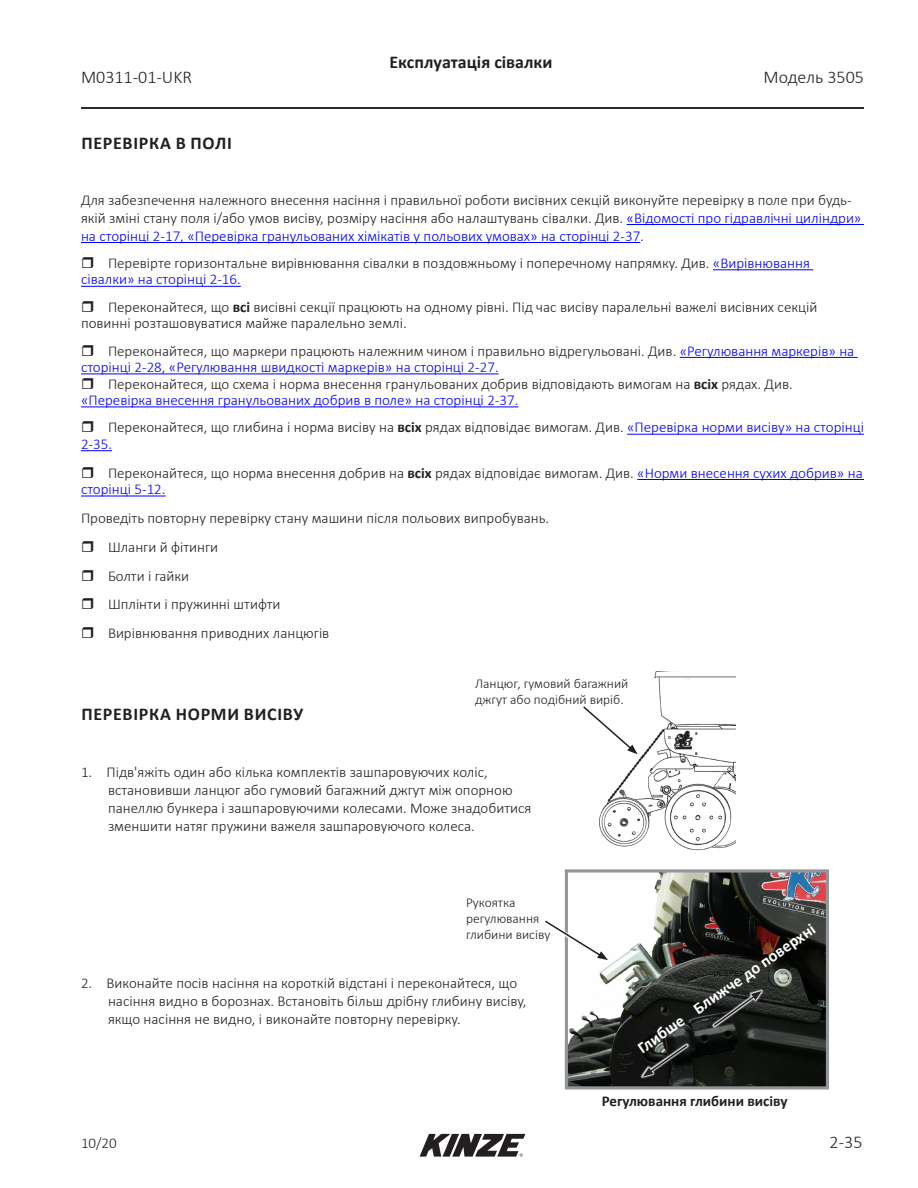
<style>
.page{position:relative;width:918px;height:1188px;background:#fff}
.page>*{position:absolute;margin:0;border:0;box-sizing:border-box;transform-origin:0 0}
.Operation_Description_Header-machine_ope{font:700 18px "Calibri";letter-spacing:.04em;color:#231f20}
.t1{font:300 18px "Calibri";color:#231f20}
.Operation_Description_Header-machine_ope-2{font:700 18px "Calibri";color:#231f20}
.t2{font:700 16.5px "Calibri";color:#fff}
.paragraph_text_-_full_page{font:300 15px/18px "Calibri";color:#231f20}
.paragraph_text_-_full_page-2{font:300 15px "Calibri";color:#00f}
.t3{font:700 15px "Calibri";color:#231f20}
.Callouts{font:300 13.5px/16.2px "Calibri";color:#231f20}
.s1{color:#00f}
.s2{font-weight:700}
</style>
<div class="page">
<hr style="left:81px;top:107px;width:783px;height:2px;background:#231f20">
<svg style="left:420px;top:1134px;width:105px;height:23px"></svg>
<hr style="left:627px;top:224px;width:237px;height:1px;background:#00f">
<hr style="left:81px;top:242px;width:559px;height:1px;background:#00f">
<hr style="left:713px;top:269px;width:100px;height:1px;background:#00f">
<hr style="left:81px;top:286px;width:160px;height:1px;background:#00f">
<hr style="left:680px;top:357px;width:178px;height:1px;background:#00f">
<hr style="left:81px;top:374px;width:418px;height:1px;background:#00f">
<hr style="left:81px;top:407px;width:437px;height:1px;background:#00f">
<hr style="left:627px;top:434px;width:237px;height:1px;background:#00f">
<hr style="left:81px;top:450px;width:31px;height:1px;background:#00f">
<hr style="left:637px;top:479px;width:227px;height:1px;background:#00f">
<hr style="left:81px;top:496px;width:85px;height:1px;background:#00f">
<img style="left:599px;top:672px;width:136px;height:179px">
<div style="left:581px;top:704px;width:59px;height:53px;background:#fff"></div>
<svg style="left:583px;top:706px;width:55px;height:48px"></svg>
<img style="left:569px;top:873px;width:256px;height:212px">
<div style="left:565px;top:869px;width:264px;height:220px;border:3px solid #939598"></div>
<div style="left:543px;top:918px;width:67px;height:45px;background:#fff"></div>
<svg style="left:545px;top:919px;width:63px;height:41px"></svg>
<svg style="left:640px;top:1043px;width:50px;height:36px"></svg>
<svg style="left:643px;top:1043px;width:46px;height:34px;background:#2d2f2d"></svg>
<svg style="left:712px;top:989px;width:52px;height:40px"></svg>
<svg style="left:712px;top:991px;width:50px;height:37px;background:#313431"></svg>
<p class="Operation_Description_Header-machine_ope-2" style="left:390px;top:49px;width:165px">Експлуатація сівалки</p>
<p class="t1" style="left:81px;top:65px;width:113px">M0311-01-UKR</p>
<p class="t1" style="left:764px;top:65px;width:102px">Модель 3505</p>
<p class="Operation_Description_Header-machine_ope" style="left:81px;top:130px;width:152px">ПЕРЕВІРКА В ПОЛІ</p>
<p class="paragraph_text_-_full_page" style="left:81px;top:190px;width:782px">Для забезпечення належного внесення насіння і правильної роботи висівних секцій виконуйте перевірку в поле при будь&shy;якій зміні стану поля і/або умов висіву, розміру насіння або налаштувань сівалки. Див. <span class="s1">«Відомості про гідравлічні циліндри» на сторінці 2-17, «Перевірка гранульованих хімікатів у польових умовах» на сторінці 2-37</span>.</p>
<p class="paragraph_text_-_full_page" style="left:81px;top:255px;width:731px;line-height:16.5px;text-indent:27px">Перевірте горизонтальне вирівнювання сівалки в поздовжньому і поперечному напрямку. Див. <span class="s1">«Вирівнювання сівалки» на сторінці 2-16.</span></p>
<p class="paragraph_text_-_full_page" style="left:81px;top:298px;width:738px;line-height:16.5px;text-indent:27px">Переконайтеся, що <span class="s2">всі</span> висівні секції працюють на одному рівні. Під час висіву паралельні важелі висівних секцій повинні розташовуватися майже паралельно землі.</p>
<p class="paragraph_text_-_full_page" style="left:108px;top:341px;width:748px">Переконайтеся, що маркери працюють належним чином і правильно відрегульовані. Див. <span class="s1">«Регулювання маркерів» на</span></p>
<p class="paragraph_text_-_full_page-2" style="left:81px;top:358px;width:419px">сторінці 2-28, «Регулювання швидкості маркерів» на сторінці 2-27.</p>
<p class="paragraph_text_-_full_page" style="left:108px;top:374px;width:686px">Переконайтеся, що схема і норма внесення гранульованих добрив відповідають вимогам на <span class="s2">всіх</span> рядах. Див.</p>
<p class="paragraph_text_-_full_page-2" style="left:81px;top:391px;width:439px">«Перевірка внесення гранульованих добрив в поле» на сторінці 2-37.</p>
<p class="paragraph_text_-_full_page" style="left:81px;top:419px;width:785px;line-height:16.5px;text-indent:27px">Переконайтеся, що глибина і норма висіву на <span class="s2">всіх</span> рядах відповідає вимогам. Див. <span class="s1">«Перевірка норми висіву» на сторінці<br>2-35.</span></p>
<p class="paragraph_text_-_full_page" style="left:81px;top:464px;width:783px;line-height:16.5px;text-indent:27px">Переконайтеся, що норма внесення добрив на <span class="s2">всіх</span> рядах відповідає вимогам. Див. <span class="s1">«Норми внесення сухих добрив» на сторінці 5-12.</span></p>
<p class="paragraph_text_-_full_page" style="left:81px;top:509px;width:470px">Проведіть повторну перевірку стану машини після польових випробувань.</p>
<p class="paragraph_text_-_full_page" style="left:108px;top:538px;width:112px">Шланги й фітинги</p>
<p class="paragraph_text_-_full_page" style="left:108px;top:566px;width:83px">Болти і гайки</p>
<p class="paragraph_text_-_full_page" style="left:108px;top:595px;width:174px">Шплінти і пружинні штифти</p>
<p class="paragraph_text_-_full_page" style="left:108px;top:624px;width:223px">Вирівнювання приводних ланцюгів</p>
<p class="Operation_Description_Header-machine_ope" style="left:81px;top:701px;width:223px">ПЕРЕВІРКА НОРМИ ВИСІВУ</p>
<p class="Callouts" style="left:475px;top:675px;width:155px">Ланцюг, гумовий багажний джгут або подібний виріб.</p>
<p class="paragraph_text_-_full_page" style="left:108px;top:763px;width:425px;text-indent:-27px">1. Підв'яжіть один або кілька комплектів зашпаровуючих коліс, встановивши ланцюг або гумовий багажний джгут між опорною панеллю бункера і зашпаровуючими колесами. Може знадобитися зменшити натяг пружини важеля зашпаровуючого колеса.</p>
<p class="Callouts" style="left:466px;top:894px;width:75px">Рукоятка регулювання</p>
<p class="Callouts" style="left:466px;top:927px;width:86px">глибини висіву</p>
<p class="paragraph_text_-_full_page" style="left:108px;top:973px;width:420px;text-indent:-27px">2. Виконайте посів насіння на короткій відстані і переконайтеся, що насіння видно в борознах. Встановіть більш дрібну глибину висіву, якщо насіння не видно, і виконайте повторну перевірку.</p>
<p class="t2" style="left:633px;top:1040px;width:214px;rotate:-35deg">Глибше Ближче до поверхні</p>
<p class="t3" style="left:602px;top:1091px;width:187px">Регулювання глибини висіву</p>
<p class="paragraph_text_-_full_page" style="left:81px;top:1133px;width:37px">10/20</p>
<p class="t1" style="left:830px;top:1130px;width:34px">2-35</p>
</div>
